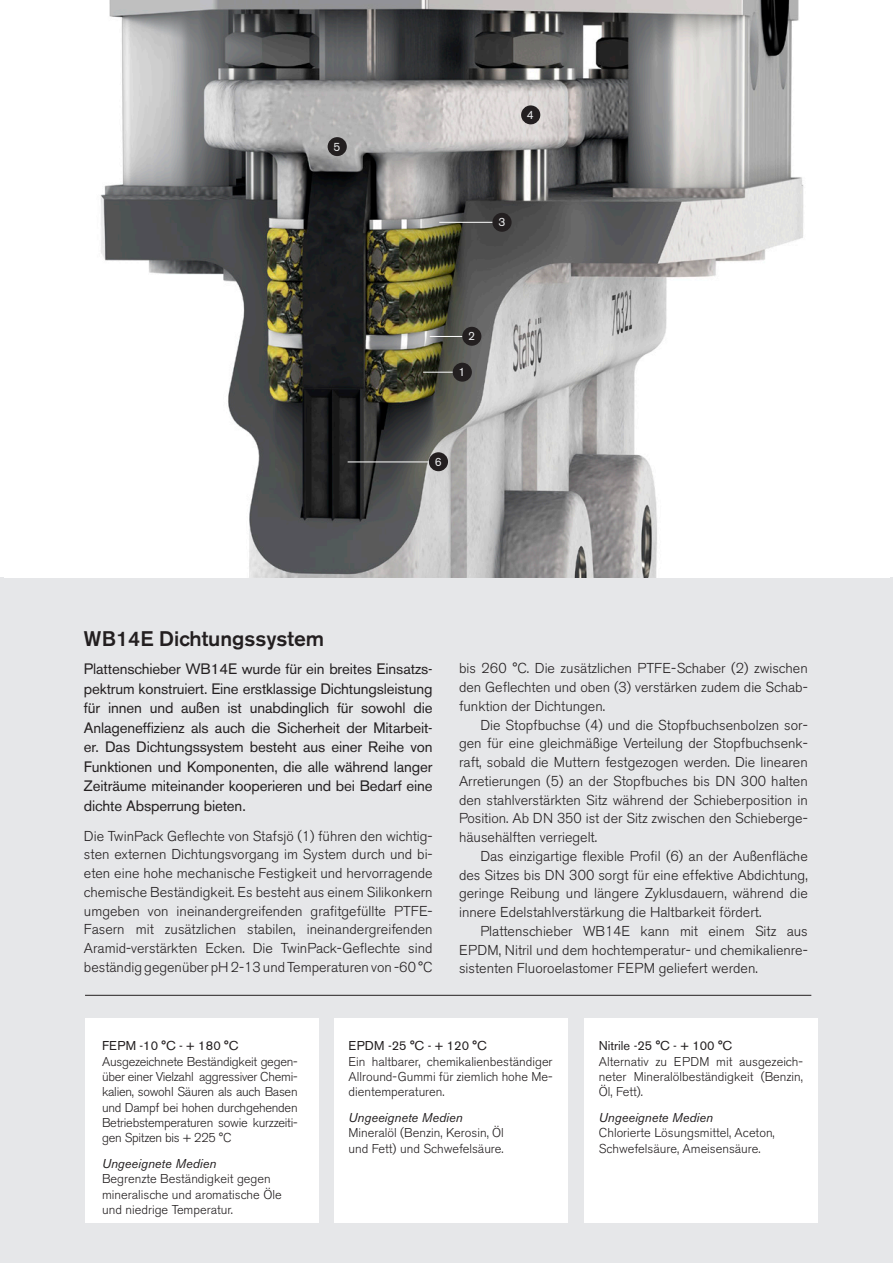
<style>
.page{position:relative;width:893px;height:1263px;background:#fff}
.page>*{position:absolute;margin:0;border:0;box-sizing:border-box;transform-origin:0 0}
.NY_-_Rubrik{font:500 21px "Akzidenz Grotesk BE";color:#231f20}
.NY_-_Ingress_Top_10{font:15px/19.5px "Akzidenz Grotesk BE";letter-spacing:-.01em;color:#231f20;text-align:justify}
.NY_-_Brödtext_Light{font:300 14.25px/18.8px "Akzidenz Grotesk BE";color:#231f20;text-align:justify}
.EN_-_Bildbrödtext{font:300 12.75px/15.3px "Akzidenz Grotesk BE";color:#231f20;text-align:justify}
.EN_-_Bildbrödtext-2{font:italic 12.75px "Akzidenz Grotesk BE";color:#231f20}
.EN_-_Bildbrödtext-3{font:12.75px "Akzidenz Grotesk BE";color:#231f20}
.EN_-_Bildbrödtext-4{font:12.75px "Akzidenz Grotesk BE";letter-spacing:.02em;color:#231f20}
.RUBRIK{font:12px "Akzidenz Grotesk BE";color:#e6e7e9}
</style>
<div class="page">
<div style="left:0;top:577px;width:893px;height:686px;background:#e6e7e9"></div>
<img style="left:100px;top:0;width:704px;height:577px">
<div style="left:584px;top:1018px;width:234px;height:204px;background:#fff"></div>
<div style="left:85px;top:1018px;width:234px;height:204px;background:#fff"></div>
<hr style="left:85px;top:995px;width:726px;height:1px;background:#231f20">
<div style="left:334px;top:1018px;width:233px;height:204px;background:#fff"></div>
<div style="left:521px;top:105px;width:19px;height:19px;background:#231f20;border-radius:50%"></div>
<div style="left:328px;top:137px;width:19px;height:19px;background:#231f20;border-radius:50%"></div>
<hr style="left:430px;top:336px;width:39px;height:1px;background:#fff">
<hr style="left:423px;top:372px;width:32px;height:1px;background:#fff">
<hr style="left:348px;top:462px;width:88px;height:1px;background:#fff">
<hr style="left:439px;top:222px;width:59px;height:1px;background:#fff">
<div style="left:453px;top:363px;width:19px;height:19px;background:#231f20;border-radius:50%"></div>
<div style="left:462px;top:327px;width:19px;height:19px;background:#231f20;border-radius:50%"></div>
<div style="left:429px;top:452px;width:19px;height:19px;background:#231f20;border-radius:50%"></div>
<div style="left:492px;top:213px;width:20px;height:19px;background:#231f20;border-radius:50%"></div>
<p class="RUBRIK" style="left:334px;top:139px;width:8px">5</p>
<p class="RUBRIK" style="left:527px;top:108px;width:8px">4</p>
<p class="RUBRIK" style="left:498px;top:215px;width:8px">3</p>
<p class="RUBRIK" style="left:468px;top:329px;width:8px">2</p>
<p class="RUBRIK" style="left:459px;top:365px;width:8px">1</p>
<p class="RUBRIK" style="left:435px;top:454px;width:8px">6</p>
<p class="NY_-_Rubrik" style="left:84px;top:626px;width:242px">WB14E Dichtungssystem</p>
<p class="NY_-_Ingress_Top_10" style="left:84px;top:659px;width:350px">Plattenschieber WB14E wurde für ein breites Einsatzs&shy;pektrum konstruiert. Eine erstklassige Dichtungsleistung für innen und außen ist unabdinglich für sowohl die Anlageneffizienz als auch die Sicherheit der Mitarbeit&shy;er. Das Dichtungssystem besteht aus einer Reihe von Funktionen und Komponenten, die alle während langer Zeiträume miteinander kooperieren und bei Bedarf eine dichte Absperrung bieten.</p>
<p class="NY_-_Brödtext_Light" style="left:84px;top:826px;width:350px">Die TwinPack Geflechte von Stafsjö (1) führen den wichtig&shy;sten externen Dichtungsvorgang im System durch und bi&shy;eten eine hohe mechanische Festigkeit und hervorragende chemische Beständigkeit. Es besteht aus einem Silikonkern umgeben von ineinandergreifenden grafitgefüllte PTFE-Fasern mit zusätzlichen stabilen, ineinandergreifenden Aramid-verstärkten Ecken. Die TwinPack-Geflechte sind beständig gegenüber pH 2-13 und Temperaturen von -60 °C</p>
<p class="NY_-_Brödtext_Light" style="left:459px;top:659px;width:350px">bis 260 °C. Die zusätzlichen PTFE-Schaber (2) zwischen den Geflechten und oben (3) verstärken zudem die Schab&shy;funktion der Dichtungen.</p>
<p class="NY_-_Brödtext_Light" style="left:459px;top:715px;width:350px;text-indent:21px">Die Stopfbuchse (4) und die Stopfbuchsenbolzen sor&shy;gen für eine gleichmäßige Verteilung der Stopfbuchsenk&shy;raft, sobald die Muttern festgezogen werden. Die linearen Arretierungen (5) an der Stopfbuches bis DN 300 halten den stahlverstärkten Sitz während der Schieberposition in Position. Ab DN 350 ist der Sitz zwischen den Schieberge&shy;häusehälften verriegelt.</p>
<p class="NY_-_Brödtext_Light" style="left:459px;top:847px;width:350px;text-indent:21px">Das einzigartige flexible Profil (6) an der Außenfläche des Sitzes bis DN 300 sorgt für eine effektive Abdichtung, geringe Reibung und längere Zyklusdauern, während die innere Edelstahlverstärkung die Haltbarkeit fördert.</p>
<p class="NY_-_Brödtext_Light" style="left:459px;top:922px;width:350px;text-indent:21px">Plattenschieber WB14E kann mit einem Sitz aus EPDM, Nitril und dem hochtemperatur- und chemikalienre&shy;sistenten Fluoroelastomer FEPM geliefert werden.</p>
<p class="EN_-_Bildbrödtext-4" style="left:102px;top:1038px;width:138px">FEPM -10 °C - + 180 °C</p>
<p class="EN_-_Bildbrödtext" style="left:102px;top:1054px;width:197px">Ausgezeichnete Beständigkeit gegen&shy;über einer Vielzahl aggressiver Chemi&shy;kalien, sowohl Säuren als auch Basen und Dampf bei hohen durchgehenden Betriebstemperaturen sowie kurzzeiti&shy;gen Spitzen bis + 225 °C</p>
<p class="EN_-_Bildbrödtext-2" style="left:102px;top:1156px;width:116px">Ungeeignete Medien</p>
<p class="EN_-_Bildbrödtext" style="left:102px;top:1171px;width:181px;text-align:left">Begrenzte Beständigkeit gegen mineralische und aromatische Öle und niedrige Temperatur.</p>
<p class="EN_-_Bildbrödtext-3" style="left:348px;top:1038px;width:140px">EPDM -25 °C - + 120 °C</p>
<p class="EN_-_Bildbrödtext" style="left:348px;top:1054px;width:206px">Ein haltbarer, chemikalienbeständiger Allround-Gummi für ziemlich hohe Me&shy;dientemperaturen.</p>
<p class="EN_-_Bildbrödtext-2" style="left:348px;top:1110px;width:116px">Ungeeignete Medien</p>
<p class="EN_-_Bildbrödtext" style="left:348px;top:1125px;width:157px">Mineralöl (Benzin, Kerosin, Öl</p>
<p class="EN_-_Bildbrödtext" style="left:348px;top:1141px;width:157px">und Fett) und Schwefelsäure.</p>
<p class="EN_-_Bildbrödtext-3" style="left:599px;top:1038px;width:135px">Nitrile -25 °C - + 100 °C</p>
<p class="EN_-_Bildbrödtext" style="left:599px;top:1054px;width:206px">Alternativ zu EPDM mit ausgezeich&shy;neter Mineralölbeständigkeit (Benzin, Öl, Fett).</p>
<p class="EN_-_Bildbrödtext-2" style="left:599px;top:1110px;width:116px">Ungeeignete Medien</p>
<p class="EN_-_Bildbrödtext" style="left:599px;top:1125px;width:177px">Chlorierte Lösungsmittel, Aceton,<br>Schwefelsäure, Ameisensäure.</p>
</div>
